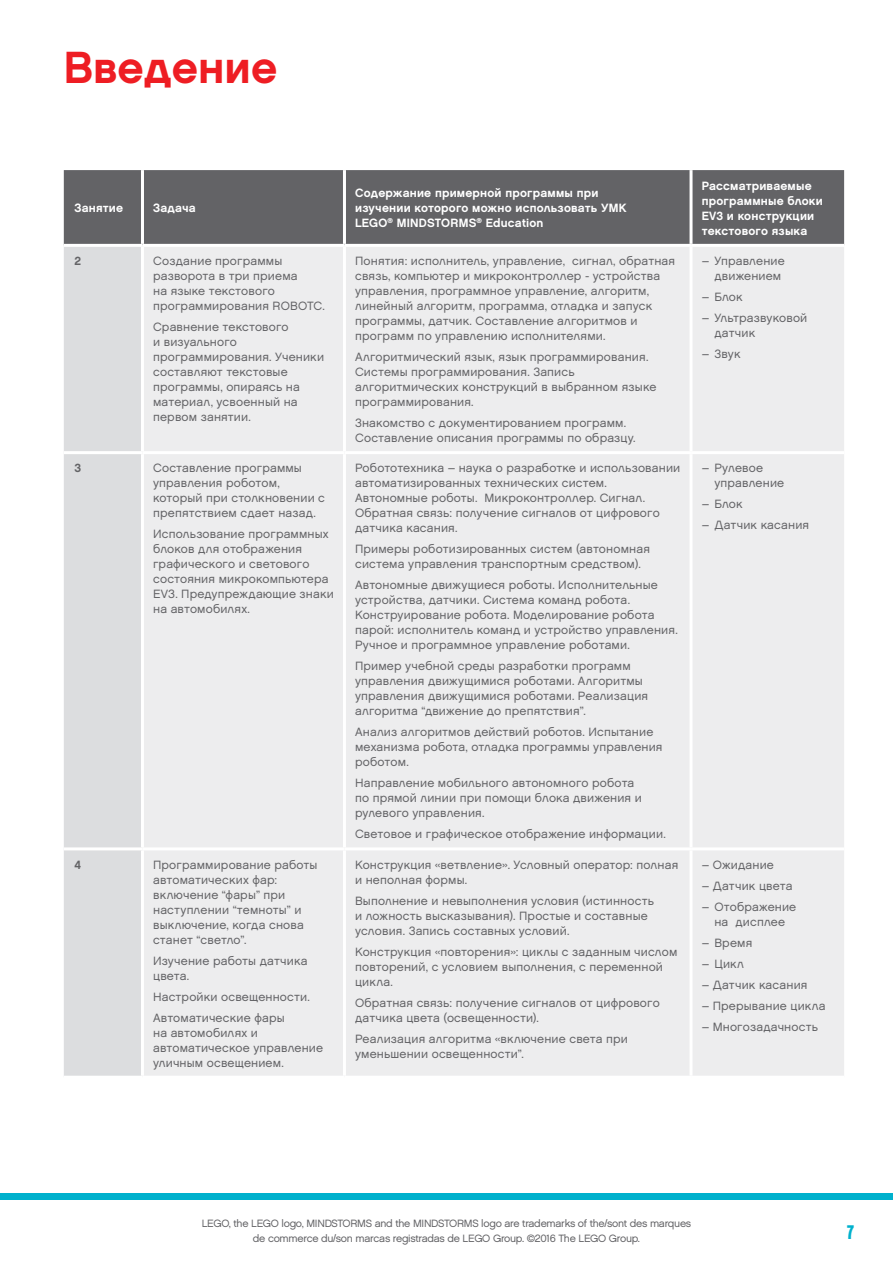
<style>
.page{position:relative;width:893px;height:1263px;background:#fff}
.page>*{position:absolute;margin:0;border:0;box-sizing:border-box;transform-origin:0 0}
.t1{font:700 45px "LEGO Chalet 60";color:#ee1d23}
.t2{font:700 21px "LEGO Chalet Comprime 80";color:#00b1cd}
.t3{font:12px/15px "LEGO Chalet 60";letter-spacing:.015em;color:#636366}
.t4{font:700 12px/15px "LEGO Chalet 60";letter-spacing:.015em;color:#fff}
.t5{font:700 12px "LEGO Chalet 60";color:#636366}
.t6{font:10.65px/14.9px "LEGO Chalet 60";letter-spacing:-.025em;color:#636366;text-align:center}
</style>
<div class="page">
<div style="left:0;top:1193px;width:893px;height:6px;background:#00b1cd"></div>
<div style="left:64px;top:170px;width:780px;height:74px;background:#636366"></div>
<div style="left:64px;top:247px;width:77px;height:829px;background:#dcdddf"></div>
<div style="left:144px;top:247px;width:700px;height:829px;background:#ededee"></div>
<hr style="left:141px;top:170px;width:3px;height:74px;background:#fff">
<hr style="left:343px;top:170px;width:3px;height:74px;background:#fff">
<hr style="left:689px;top:170px;width:3px;height:74px;background:#fff">
<hr style="left:343px;top:247px;width:3px;height:204px;background:#fff">
<hr style="left:689px;top:247px;width:3px;height:204px;background:#fff">
<hr style="left:64px;top:451px;width:78px;height:3px;background:#fff">
<hr style="left:142px;top:451px;width:202px;height:3px;background:#fff">
<hr style="left:344px;top:451px;width:347px;height:3px;background:#fff">
<hr style="left:343px;top:454px;width:3px;height:393px;background:#fff">
<hr style="left:691px;top:451px;width:153px;height:3px;background:#fff">
<hr style="left:689px;top:454px;width:3px;height:393px;background:#fff">
<hr style="left:64px;top:847px;width:78px;height:3px;background:#fff">
<hr style="left:142px;top:847px;width:202px;height:3px;background:#fff">
<hr style="left:344px;top:847px;width:347px;height:3px;background:#fff">
<hr style="left:343px;top:850px;width:3px;height:226px;background:#fff">
<hr style="left:691px;top:847px;width:153px;height:3px;background:#fff">
<hr style="left:689px;top:850px;width:3px;height:226px;background:#fff">
<h1 class="t1" style="left:64px;top:39px;width:215px">Введение</h1>
<p class="t4" style="left:74px;top:200px;width:50px">Занятие</p>
<p class="t4" style="left:153px;top:200px;width:44px">Задача</p>
<p class="t5" style="left:74px;top:253px;width:8px">2</p>
<p class="t3" style="left:153px;top:253px;width:173px">Создание программы разворота в три приема<br>на языке текстового программирования ROBOTC.</p>
<p class="t3" style="left:153px;top:319px;width:172px">Сравнение текстового<br>и визуального программирования. Ученики составляют текстовые программы, опираясь на материал, усвоенный на первом занятии.</p>
<p class="t5" style="left:74px;top:461px;width:8px">3</p>
<p class="t3" style="left:153px;top:461px;width:173px">Составление программы управления роботом, который при столкновении с препятствием сдает назад.</p>
<p class="t3" style="left:153px;top:527px;width:182px">Использование программных блоков для отображения графического и светового состояния микрокомпьютера<br>EV3. Предупреждающие знаки на автомобилях.</p>
<p class="t5" style="left:74px;top:857px;width:8px">4</p>
<p class="t3" style="left:153px;top:857px;width:166px">Программирование работы автоматических фар: включение “фары” при наступлении “темноты” и выключение, когда снова станет “светло”.</p>
<p class="t3" style="left:153px;top:953px;width:156px">Изучение работы датчика цвета.</p>
<p class="t3" style="left:153px;top:986px;width:158px;line-height:21px">Настройки освещенности.<br>Автоматические фары</p>
<p class="t3" style="left:153px;top:1025px;width:172px">на автомобилях и автоматическое управление уличным освещением.</p>
<p class="t4" style="left:355px;top:185px;width:273px">Содержание примерной программы при изучении которого можно использовать УМК<br>LEGO<sup>®</sup> MINDSTORMS<sup>®</sup> Education</p>
<p class="t4" style="left:702px;top:178px;width:123px">Рассматриваемые программные блоки<br>EV3 и конструкции текстового языка</p>
<p class="t3" style="left:355px;top:253px;width:322px">Понятия: исполнитель, управление, сигнал, обратная связь, компьютер и микроконтроллер - устройства управления, программное управление, алгоритм, линейный алгоритм, программа, отладка и запуск программы, датчик. Составление алгоритмов и программ по управлению исполнителями.</p>
<p class="t3" style="left:355px;top:349px;width:303px">Алгоритмический язык, язык программирования.<br>Системы программирования. Запись алгоритмических конструкций в выбранном языке программирования.</p>
<p class="t3" style="left:355px;top:415px;width:282px">Знакомство с документированием программ.<br>Составление описания программы по образцу.</p>
<p class="t3" style="left:355px;top:461px;width:327px">Робототехника – наука о разработке и использовании автоматизированных технических систем.<br>Автономные роботы. Микроконтроллер. Сигнал.<br>Обратная связь: получение сигналов от цифрового датчика касания.</p>
<p class="t3" style="left:355px;top:542px;width:296px">Примеры роботизированных систем (автономная система управления транспортным средством).</p>
<p class="t3" style="left:355px;top:578px;width:324px">Автономные движущиеся роботы. Исполнительные устройства, датчики. Система команд робота.<br>Конструирование робота. Моделирование робота парой: исполнитель команд и устройство управления.<br>Ручное и программное управление роботами.</p>
<p class="t3" style="left:355px;top:659px;width:295px">Пример учебной среды разработки программ управления движущимися роботами. Алгоритмы управления движущимися роботами. Реализация алгоритма “движение до препятствия”.</p>
<p class="t3" style="left:355px;top:725px;width:309px">Анализ алгоритмов действий роботов. Испытание механизма робота, отладка программы управления роботом.</p>
<p class="t3" style="left:355px;top:776px;width:288px">Направление мобильного автономного робота по прямой линии при помощи блока движения и рулевого управления.</p>
<p class="t3" style="left:355px;top:827px;width:312px">Световое и графическое отображение информации.</p>
<p class="t3" style="left:355px;top:857px;width:325px">Конструкция «ветвление». Условный оператор: полная и неполная формы.</p>
<p class="t3" style="left:355px;top:893px;width:300px">Выполнение и невыполнения условия (истинность и ложность высказывания). Простые и составные условия. Запись составных условий.</p>
<p class="t3" style="left:355px;top:944px;width:324px">Конструкция «повторения»: циклы с заданным числом повторений, с условием выполнения, с переменной цикла.</p>
<p class="t3" style="left:355px;top:995px;width:306px">Обратная связь: получение сигналов от цифрового датчика цвета (освещенности).</p>
<p class="t3" style="left:355px;top:1031px;width:274px">Реализация алгоритма «включение света при уменьшении освещенности”.</p>
<p class="t3" style="left:702px;top:253px;width:85px;text-align:right">– Управление движением</p>
<p class="t3" style="left:702px;top:289px;width:43px">– Блок</p>
<p class="t3" style="left:714px;top:310px;width:94px;text-indent:-13px">– Ультразвуковой датчик</p>
<p class="t3" style="left:702px;top:346px;width:40px">– Звук</p>
<p class="t3" style="left:714px;top:461px;width:71px;text-indent:-13px">– Рулевое управление</p>
<p class="t3" style="left:702px;top:497px;width:43px">– Блок</p>
<p class="t3" style="left:702px;top:518px;width:109px">– Датчик касания</p>
<p class="t3" style="left:702px;top:857px;width:74px">– Ожидание</p>
<p class="t3" style="left:702px;top:878px;width:92px">– Датчик цвета</p>
<p class="t3" style="left:702px;top:899px;width:96px;text-align:center">– Отображение на дисплее</p>
<p class="t3" style="left:702px;top:935px;width:52px">– Время</p>
<p class="t3" style="left:702px;top:956px;width:44px">– Цикл</p>
<p class="t3" style="left:702px;top:977px;width:107px">– Датчик касания</p>
<p class="t3" style="left:702px;top:998px;width:125px">– Прерывание цикла</p>
<p class="t3" style="left:702px;top:1019px;width:118px">– Многозадачность</p>
<p class="t6" style="left:202px;top:1216px;width:491px">LEGO, the LEGO logo, MINDSTORMS and the MINDSTORMS logo are trademarks of the/sont des marques de commerce du/son marcas registradas de LEGO Group. ©2016 The LEGO Group.</p>
<h2 class="t2" style="left:847px;top:1220px;width:8px">7</h2>
</div>
